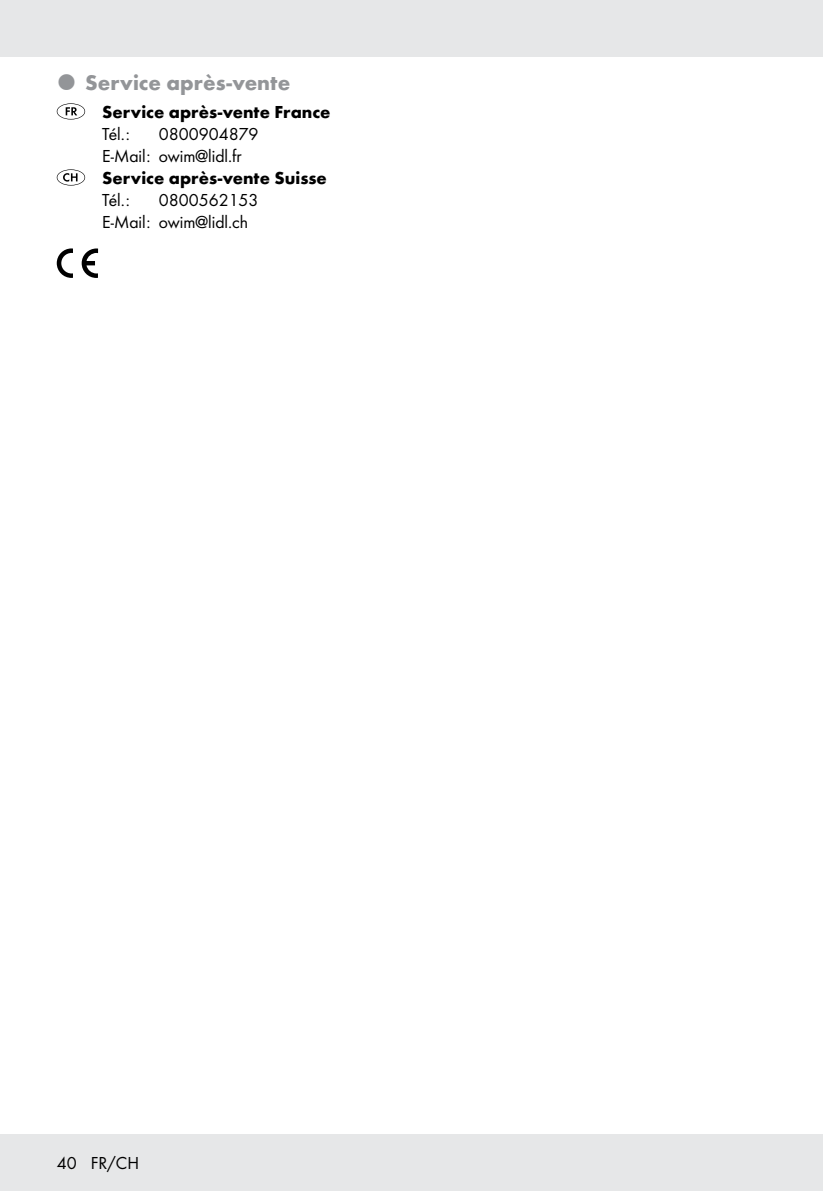
<style>
.page{position:relative;width:823px;height:1191px;background:#fff}
.page>*{position:absolute;margin:0;border:0;box-sizing:border-box;transform-origin:0 0}
.t1{font:700 22px "Futura";color:#939598}
.t2{font:18px/22px "Futura Boo";color:#000}
.t3{font:700 18px "Futura";color:#000}
</style>
<div class="page">
<div style="left:0;top:1134px;width:822px;height:57px;background:#e6e7e8"></div>
<div style="left:0;top:0;width:822px;height:57px;background:#e6e7e8"></div>
<svg style="left:57px;top:103px;width:28px;height:16px"></svg>
<svg style="left:57px;top:169px;width:28px;height:16px"></svg>
<svg style="left:57px;top:248px;width:41px;height:30px"></svg>
<p class="t1" style="left:85px;top:66px;width:206px">Service après-vente</p>
<p class="t3" style="left:102px;top:98px;width:230px">Service après-vente France</p>
<p class="t2" style="left:102px;top:122px;width:29px">Tél.:</p>
<p class="t2" style="left:102px;top:122px;width:158px;text-indent:57px">0800904879<br>E-Mail: owim@lidl.fr</p>
<p class="t3" style="left:102px;top:164px;width:226px">Service après-vente Suisse</p>
<p class="t2" style="left:102px;top:188px;width:29px">Tél.:</p>
<p class="t2" style="left:102px;top:188px;width:158px;text-indent:57px">0800562153<br>E-Mail: owim@lidl.ch</p>
<p class="t2" style="left:57px;top:1151px;width:84px">40 FR/CH</p>
</div>
